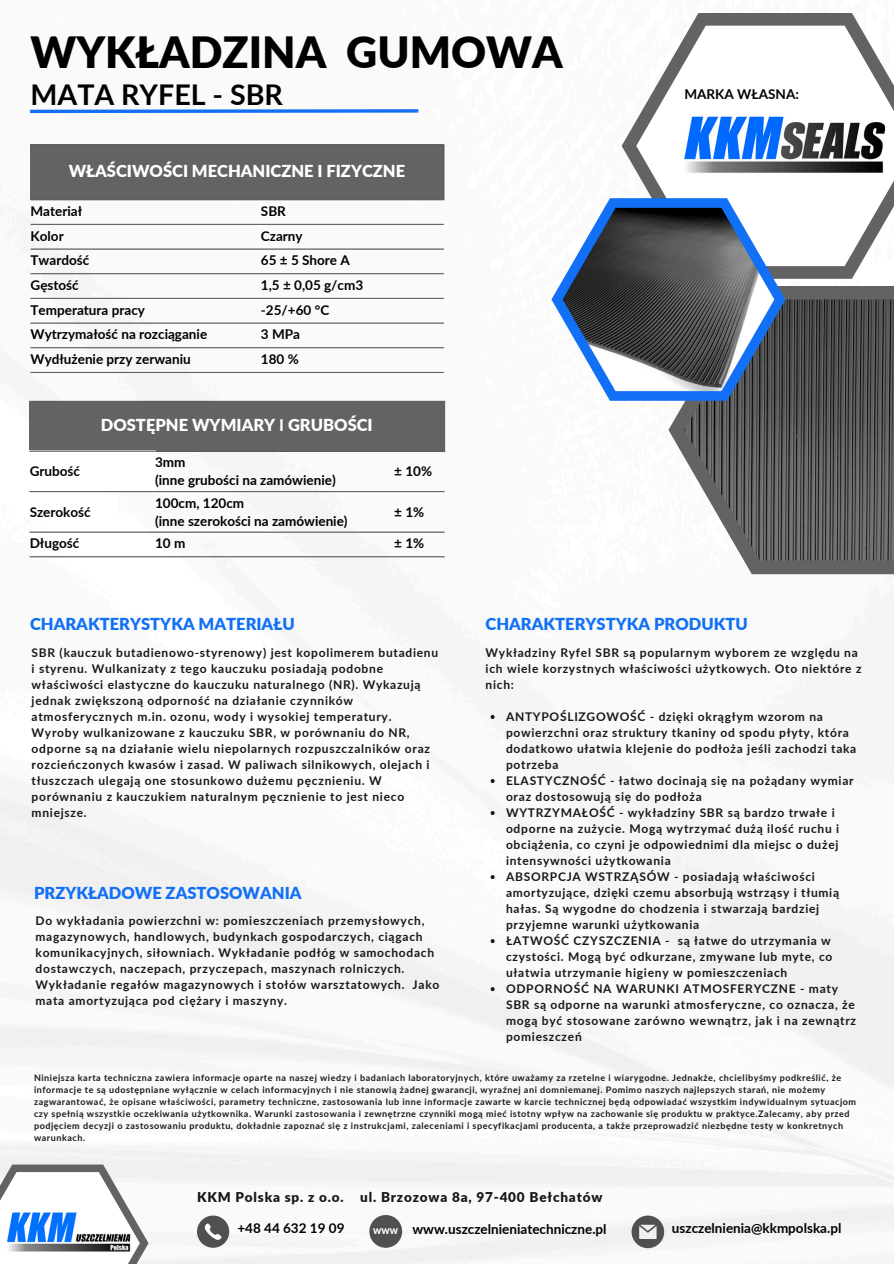
<style>
.page{position:relative;width:894px;height:1264px;background:#fff}
.page>*{position:absolute;margin:0;border:0;box-sizing:border-box;transform-origin:0 0}
.t1{font:900 43.05px "Lato";color:#000}
.t2{font:700 28.5px "Lato";color:#000}
.t3{font:900 16.5px "Lato";color:#1170f5}
.t4{font:900 16.5px "Lato";color:#fff}
.t5{font:700 13.5px "Lato";color:#000}
.t6{font:900 13.5px "Lato";letter-spacing:.06em;color:#181818}
.t7{font:700 12px/16px "Lato";letter-spacing:.06em;color:#181818}
.t8{font:700 9px/12px "Lato";letter-spacing:.06em;color:#181818}
.t9{font:900 7.8px "Lato";color:#fff}
.s1{font-weight:700}
</style>
<div class="page">
<img style="left:0;top:144px;width:893px;height:1119px">
<svg style="left:30px;top:109px;width:389px;height:5px"></svg>
<svg style="left:197px;top:1215px;width:32px;height:32px"></svg>
<svg style="left:631px;top:1215px;width:33px;height:33px"></svg>
<svg style="left:621px;top:13px;width:272px;height:266px"></svg>
<img style="left:636px;top:26px;width:257px;height:240px">
<svg style="left:668px;top:286px;width:225px;height:288px;fill:#636363"></svg>
<img style="left:684px;top:299px;width:209px;height:261px">
<svg style="left:551px;top:198px;width:234px;height:203px"></svg>
<img style="left:562px;top:208px;width:212px;height:183px">
<div style="left:31px;top:145px;width:413px;height:55px;background:#636363"></div>
<hr style="left:31px;top:224px;width:413px;height:1px;background:#636363">
<hr style="left:31px;top:248px;width:413px;height:1px;background:#636363">
<hr style="left:31px;top:273px;width:413px;height:1px;background:#636363">
<hr style="left:31px;top:298px;width:413px;height:1px;background:#636363">
<hr style="left:31px;top:322px;width:413px;height:1px;background:#636363">
<hr style="left:31px;top:347px;width:413px;height:1px;background:#636363">
<hr style="left:31px;top:372px;width:413px;height:1px;background:#636363">
<svg style="left:0;top:1164px;width:148px;height:99px"></svg>
<img style="left:0;top:1171px;width:140px;height:92px">
<svg style="left:369px;top:1214px;width:33px;height:33px"></svg>
<div style="left:30px;top:401px;width:414px;height:50px;background:#636363"></div>
<div style="left:30px;top:451px;width:125px;height:41px;background:#fff"></div>
<hr style="left:444px;top:402px;width:1px;height:48px;background:#636363">
<hr style="left:30px;top:401px;width:415px;height:1px;background:#636363">
<hr style="left:30px;top:450px;width:415px;height:1px;background:#636363">
<hr style="left:30px;top:491px;width:414px;height:1px;background:#636363">
<hr style="left:30px;top:531px;width:414px;height:1px;background:#636363">
<hr style="left:30px;top:556px;width:414px;height:1px;background:#636363">
<svg style="left:490px;top:715px;width:4px;height:4px"></svg>
<svg style="left:490px;top:779px;width:4px;height:4px"></svg>
<svg style="left:490px;top:811px;width:4px;height:4px"></svg>
<svg style="left:490px;top:875px;width:4px;height:4px"></svg>
<svg style="left:490px;top:939px;width:4px;height:4px"></svg>
<svg style="left:490px;top:987px;width:4px;height:4px"></svg>
<p class="t1" style="left:31px;top:25px;width:533px">WYKŁADZINA GUMOWA</p>
<p class="t2" style="left:31px;top:76px;width:254px">MATA RYFEL - SBR</p>
<p class="t4" style="left:69px;top:161px;width:338px">WŁAŚCIWOŚCI MECHANICZNE I FIZYCZNE</p>
<p class="t5" style="left:31px;top:203px;width:53px">Materiał</p>
<p class="t5" style="left:261px;top:203px;width:26px">SBR</p>
<p class="t5" style="left:31px;top:227px;width:35px">Kolor</p>
<p class="t5" style="left:261px;top:227px;width:43px">Czarny</p>
<p class="t5" style="left:31px;top:252px;width:60px">Twardość</p>
<p class="t5" style="left:261px;top:252px;width:90px">65 ± 5 Shore A</p>
<p class="t5" style="left:31px;top:277px;width:50px">Gęstość</p>
<p class="t5" style="left:261px;top:277px;width:104px">1,5 ± 0,05 g/cm3</p>
<p class="t5" style="left:31px;top:301px;width:116px">Temperatura pracy</p>
<p class="t5" style="left:261px;top:301px;width:70px">-25/+60 °C</p>
<p class="t5" style="left:31px;top:326px;width:178px">Wytrzymałość na rozciąganie</p>
<p class="t5" style="left:261px;top:326px;width:41px">3 MPa</p>
<p class="t5" style="left:31px;top:351px;width:162px">Wydłużenie przy zerwaniu</p>
<p class="t5" style="left:261px;top:351px;width:39px">180 %</p>
<p class="t5" style="left:30px;top:463px;width:52px">Grubość</p>
<p class="t5" style="left:30px;top:503px;width:63px">Szerokość</p>
<p class="t4" style="left:101px;top:415px;width:273px">DOSTĘPNE WYMIARY <span class="s1">I</span> GRUBOŚCI</p>
<p class="t5" style="left:155px;top:454px;width:32px">3mm</p>
<p class="t5" style="left:155px;top:472px;width:182px">(inne grubości na zamówienie)</p>
<p class="t5" style="left:155px;top:494px;width:91px">100cm, 120cm</p>
<p class="t5" style="left:155px;top:512px;width:194px">(inne szerokości na zamówienie)</p>
<p class="t5" style="left:394px;top:463px;width:39px">± 10%</p>
<p class="t5" style="left:394px;top:503px;width:31px">± 1%</p>
<p class="t5" style="left:30px;top:535px;width:51px">Długość</p>
<p class="t5" style="left:155px;top:535px;width:32px">10 m</p>
<p class="t5" style="left:394px;top:535px;width:31px">± 1%</p>
<h6 class="t5" style="left:684px;top:86px;width:116px">MARKA WŁASNA:</h6>
<p class="t3" style="left:30px;top:614px;width:266px">CHARAKTERYSTYKA MATERIAŁU</p>
<p class="t7" style="left:32px;top:644px;width:408px">SBR (kauczuk butadienowo-styrenowy) jest kopolimerem butadienu i styrenu. Wulkanizaty z tego kauczuku posiadają podobne właściwości elastyczne do kauczuku naturalnego (NR). Wykazują jednak zwiększoną odporność na działanie czynników atmosferycznych m.in. ozonu, wody i wysokiej temperatury.<br>Wyroby wulkanizowane z kauczuku SBR, w porównaniu do NR, odporne są na działanie wielu niepolarnych rozpuszczalników oraz rozcieńczonych kwasów i zasad. W paliwach silnikowych, olejach i tłuszczach ulegają one stosunkowo dużemu pęcznieniu. W porównaniu z kauczukiem naturalnym pęcznienie to jest nieco mniejsze.</p>
<p class="t3" style="left:34px;top:882px;width:269px">PRZYKŁADOWE ZASTOSOWANIA</p>
<h5 class="t7" style="left:36px;top:912px;width:405px">Do wykładania powierzchni w: pomieszczeniach przemysłowych, magazynowych, handlowych, budynkach gospodarczych, ciągach komunikacyjnych, siłowniach. Wykładanie podłóg w samochodach dostawczych, naczepach, przyczepach, maszynach rolniczych.<br>Wykładanie regałów magazynowych i stołów warsztatowych. Jako mata amortyzująca pod ciężary i maszyny.</h5>
<p class="t3" style="left:485px;top:614px;width:264px">CHARAKTERYSTYKA PRODUKTU</p>
<h3 class="t7" style="left:485px;top:644px;width:377px">Wykładziny Ryfel SBR są popularnym wyborem ze względu na ich wiele korzystnych właściwości użytkowych. Oto niektóre z nich:</h3>
<h6 class="t7" style="left:506px;top:708px;width:352px">ANTYPOŚLIZGOWOŚĆ - dzięki okrągłym wzorom na powierzchni oraz struktury tkaniny od spodu płyty, która dodatkowo ułatwia klejenie do podłoża jeśli zachodzi taka potrzeba</h6>
<h6 class="t7" style="left:506px;top:772px;width:349px">ELASTYCZNOŚĆ - łatwo docinają się na pożądany wymiar oraz dostosowują się do podłoża</h6>
<p class="t7" style="left:506px;top:804px;width:335px">WYTRZYMAŁOŚĆ - wykładziny SBR są bardzo trwałe i odporne na zużycie. Mogą wytrzymać dużą ilość ruchu i obciążenia, co czyni je odpowiednimi dla miejsc o dużej intensywności użytkowania</p>
<p class="t7" style="left:506px;top:868px;width:334px">ABSORPCJA WSTRZĄSÓW - posiadają właściwości amortyzujące, dzięki czemu absorbują wstrząsy i tłumią hałas. Są wygodne do chodzenia i stwarzają bardziej przyjemne warunki użytkowania</p>
<p class="t7" style="left:506px;top:932px;width:328px">ŁATWOŚĆ CZYSZCZENIA - są łatwe do utrzymania w czystości. Mogą być odkurzane, zmywane lub myte, co ułatwia utrzymanie higieny w pomieszczeniach</p>
<p class="t7" style="left:506px;top:980px;width:351px">ODPORNOŚĆ NA WARUNKI ATMOSFERYCZNE - maty SBR są odporne na warunki atmosferyczne, co oznacza, że mogą być stosowane zarówno wewnątrz, jak i na zewnątrz pomieszczeń</p>
<p class="t8" style="left:34px;top:1071px;width:823px">Niniejsza karta techniczna zawiera informacje oparte na naszej wiedzy i badaniach laboratoryjnych, które uważamy za rzetelne i wiarygodne. Jednakże, chcielibyśmy podkreślić, że informacje te są udostępniane wyłącznie w celach informacyjnych i nie stanowią żadnej gwarancji, wyraźnej ani domniemanej. Pomimo naszych najlepszych starań, nie możemy zagwarantować, że opisane właściwości, parametry techniczne, zastosowania lub inne informacje zawarte w karcie technicznej będą odpowiadać wszystkim indywidualnym sytuacjom czy spełnią wszystkie oczekiwania użytkownika. Warunki zastosowania i zewnętrzne czynniki mogą mieć istotny wpływ na zachowanie się produktu w praktyce.Zalecamy, aby przed podjęciem decyzji o zastosowaniu produktu, dokładnie zapoznać się z instrukcjami, zaleceniami i specyfikacjami producenta, a także przeprowadzić niezbędne testy w konkretnych warunkach.</p>
<p class="t6" style="left:197px;top:1188px;width:407px">KKM Polska sp. z o.o. ul. Brzozowa 8a, 97-400 Bełchatów</p>
<h5 class="t9" style="left:373px;top:1225px;width:26px">WWW</h5>
<p class="t5" style="left:412px;top:1220px;width:196px">www.uszczelnieniatechniczne.pl</p>
<h3 class="t5" style="left:237px;top:1219px;width:109px">+48 44 632 19 09</h3>
<h3 class="t5" style="left:671px;top:1219px;width:171px">uszczelnienia@kkmpolska.pl</h3>
</div>
